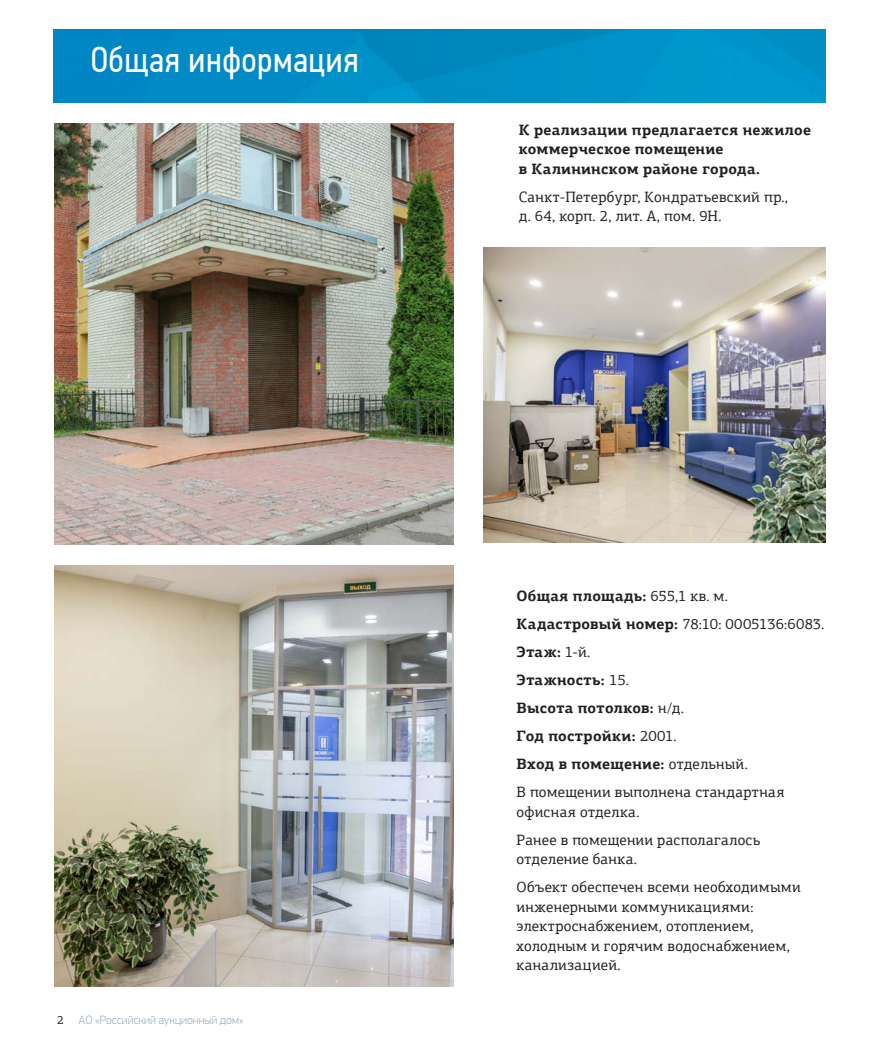
<style>
.page{position:relative;width:893px;height:1063px;background:#fff}
.page>*{position:absolute;margin:0;border:0;box-sizing:border-box;transform-origin:0 0}
.text_basic{font:36px "PF Din Text Cond Pro";letter-spacing:.015em;color:#fff}
.Sidebar_Right_Text{font:15px/19.5px "PF Agora Slab Pro";letter-spacing:.015em;color:#231f20}
.Sidebar_Right_Text-2{font:700 15px/19.5px "PF Agora Slab Pro";letter-spacing:.02em;color:#231f20}
.Sidebar_Right_Text-3{font:15px "PF Agora Slab Pro";letter-spacing:-.005em;color:#231f20}
.text_basic-2{font:100 12px "PF Din Display Pro";letter-spacing:.005em;color:#8ca1af}
.s1{font-family:"PF Agora Slab Pro";font-weight:400;color:#231f20}
.s2{font-weight:400}
.s3{font-weight:700}
</style>
<div class="page">
<img style="left:54px;top:30px;width:772px;height:72px">
<img style="left:54px;top:123px;width:399px;height:421px">
<img style="left:54px;top:566px;width:399px;height:420px">
<img style="left:483px;top:247px;width:342px;height:296px">
<p class="text_basic" style="left:91px;top:38px;width:269px">Общая информация</p>
<p class="text_basic-2" style="left:57px;top:1013px;width:188px"><span class="s1">2</span> АО «Российский аукционный дом»</p>
<p class="Sidebar_Right_Text-2" style="left:519px;top:120px;width:294px">К реализации предлагается нежилое коммерческое помещение<br>в Калининском районе города.</p>
<p class="Sidebar_Right_Text" style="left:519px;top:187px;width:271px">Санкт-Петербург, Кондратьевский пр., д. 64, корп. 2, лит. А, пом. 9Н.</p>
<p class="Sidebar_Right_Text-2" style="left:517px;top:586px;width:213px">Общая площадь: <span class="s2">655,1 кв. м.</span></p>
<p class="Sidebar_Right_Text-3" style="left:517px;top:615px;width:309px"><span class="s3">Кадастровый номер:</span> 78:10: 0005136:6083.</p>
<p class="Sidebar_Right_Text-2" style="left:517px;top:642px;width:75px">Этаж: <span class="s2">1-й.</span></p>
<p class="Sidebar_Right_Text-2" style="left:517px;top:670px;width:114px">Этажность: <span class="s2">15.</span></p>
<p class="Sidebar_Right_Text-2" style="left:517px;top:698px;width:169px">Высота потолков: <span class="s2">н/д.</span></p>
<p class="Sidebar_Right_Text-2" style="left:517px;top:726px;width:162px">Год постройки: <span class="s2">2001.</span></p>
<p class="Sidebar_Right_Text-2" style="left:517px;top:754px;width:233px">Вход в помещение: <span class="s2">отдельный.</span></p>
<p class="Sidebar_Right_Text" style="left:517px;top:782px;width:269px">В помещении выполнена стандартная офисная отделка.</p>
<p class="Sidebar_Right_Text" style="left:517px;top:830px;width:245px">Ранее в помещении располагалось отделение банка.</p>
<p class="Sidebar_Right_Text" style="left:517px;top:877px;width:286px">Объект обеспечен всеми необходимыми инженерными коммуникациями: электроснабжением, отоплением, холодным и горячим водоснабжением, канализацией.</p>
</div>
